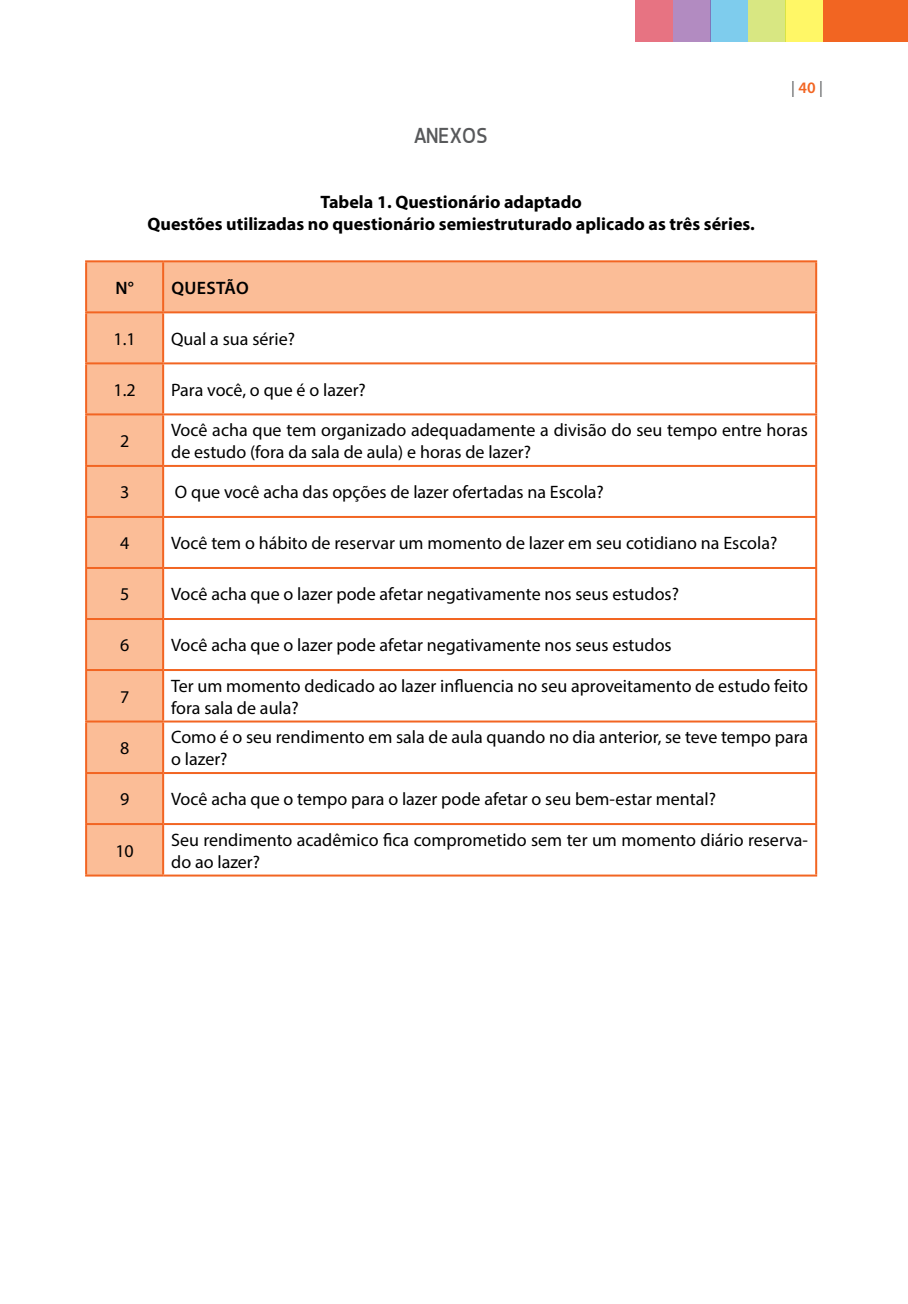
<style>
.page{position:relative;width:908px;height:1304px;background:#fff}
.page>*{position:absolute;margin:0;border:0;box-sizing:border-box;transform-origin:0 0}
.t1{font:22px "Dyno";color:#58595b}
.t2{font:18px/22px "Myriad Pro";color:#000}
.t3{font:700 18px/22px "Myriad Pro";color:#000;text-align:center}
.t4{font:600 18px "Myriad Pro";letter-spacing:.02em;color:#000}
.t5{font:16px "Myriad Pro";color:#58595b}
.s1{font-weight:600;color:#f26522}
</style>
<div class="page">
<div style="left:785px;top:0;width:37px;height:42px;background:#fff766"></div>
<div style="left:747px;top:0;width:38px;height:42px;background:#d8e782"></div>
<div style="left:710px;top:0;width:37px;height:42px;background:#7ecced"></div>
<div style="left:672px;top:0;width:38px;height:42px;background:#b28bc1"></div>
<div style="left:635px;top:0;width:37px;height:42px;background:#e77382"></div>
<div style="left:822px;top:0;width:85px;height:42px;background:#f26522"></div>
<svg style="left:87px;top:262px;width:727px;height:613px"></svg>
<hr style="left:85px;top:260px;width:78px;height:2px;background:#f26522">
<hr style="left:85px;top:262px;width:2px;height:49px;background:#f26522">
<hr style="left:163px;top:260px;width:653px;height:2px;background:#f26522">
<hr style="left:162px;top:262px;width:2px;height:49px;background:#f26522">
<hr style="left:814px;top:262px;width:2px;height:49px;background:#f26522">
<hr style="left:85px;top:311px;width:78px;height:2px;background:#f26522">
<hr style="left:85px;top:313px;width:2px;height:49px;background:#f26522">
<hr style="left:163px;top:311px;width:653px;height:2px;background:#f26522">
<hr style="left:162px;top:313px;width:2px;height:49px;background:#f26522">
<hr style="left:814px;top:313px;width:2px;height:49px;background:#f26522">
<hr style="left:85px;top:362px;width:78px;height:2px;background:#f26522">
<hr style="left:85px;top:364px;width:2px;height:49px;background:#f26522">
<hr style="left:163px;top:362px;width:653px;height:2px;background:#f26522">
<hr style="left:162px;top:364px;width:2px;height:49px;background:#f26522">
<hr style="left:814px;top:364px;width:2px;height:49px;background:#f26522">
<hr style="left:85px;top:413px;width:78px;height:2px;background:#f26522">
<hr style="left:85px;top:415px;width:2px;height:50px;background:#f26522">
<hr style="left:163px;top:413px;width:653px;height:2px;background:#f26522">
<hr style="left:162px;top:415px;width:2px;height:50px;background:#f26522">
<hr style="left:814px;top:415px;width:2px;height:50px;background:#f26522">
<hr style="left:85px;top:465px;width:78px;height:2px;background:#f26522">
<hr style="left:85px;top:467px;width:2px;height:49px;background:#f26522">
<hr style="left:163px;top:465px;width:653px;height:2px;background:#f26522">
<hr style="left:162px;top:467px;width:2px;height:49px;background:#f26522">
<hr style="left:814px;top:467px;width:2px;height:49px;background:#f26522">
<hr style="left:85px;top:516px;width:78px;height:2px;background:#f26522">
<hr style="left:85px;top:518px;width:2px;height:49px;background:#f26522">
<hr style="left:163px;top:516px;width:653px;height:2px;background:#f26522">
<hr style="left:162px;top:518px;width:2px;height:49px;background:#f26522">
<hr style="left:814px;top:518px;width:2px;height:49px;background:#f26522">
<hr style="left:85px;top:567px;width:78px;height:2px;background:#f26522">
<hr style="left:85px;top:569px;width:2px;height:49px;background:#f26522">
<hr style="left:163px;top:567px;width:653px;height:2px;background:#f26522">
<hr style="left:162px;top:569px;width:2px;height:49px;background:#f26522">
<hr style="left:814px;top:569px;width:2px;height:49px;background:#f26522">
<hr style="left:85px;top:618px;width:78px;height:2px;background:#f26522">
<hr style="left:85px;top:620px;width:2px;height:49px;background:#f26522">
<hr style="left:163px;top:618px;width:653px;height:2px;background:#f26522">
<hr style="left:162px;top:620px;width:2px;height:49px;background:#f26522">
<hr style="left:814px;top:620px;width:2px;height:49px;background:#f26522">
<hr style="left:85px;top:669px;width:78px;height:2px;background:#f26522">
<hr style="left:85px;top:671px;width:2px;height:49px;background:#f26522">
<hr style="left:163px;top:669px;width:653px;height:2px;background:#f26522">
<hr style="left:162px;top:671px;width:2px;height:49px;background:#f26522">
<hr style="left:814px;top:671px;width:2px;height:49px;background:#f26522">
<hr style="left:85px;top:720px;width:78px;height:2px;background:#f26522">
<hr style="left:85px;top:722px;width:2px;height:50px;background:#f26522">
<hr style="left:163px;top:720px;width:653px;height:2px;background:#f26522">
<hr style="left:162px;top:722px;width:2px;height:50px;background:#f26522">
<hr style="left:814px;top:722px;width:2px;height:50px;background:#f26522">
<hr style="left:85px;top:772px;width:78px;height:2px;background:#f26522">
<hr style="left:85px;top:774px;width:2px;height:49px;background:#f26522">
<hr style="left:163px;top:772px;width:653px;height:2px;background:#f26522">
<hr style="left:162px;top:774px;width:2px;height:49px;background:#f26522">
<hr style="left:814px;top:774px;width:2px;height:49px;background:#f26522">
<hr style="left:85px;top:823px;width:78px;height:2px;background:#f26522">
<hr style="left:85px;top:825px;width:2px;height:50px;background:#f26522">
<hr style="left:163px;top:823px;width:653px;height:2px;background:#f26522">
<hr style="left:162px;top:825px;width:2px;height:50px;background:#f26522">
<hr style="left:814px;top:825px;width:2px;height:50px;background:#f26522">
<hr style="left:85px;top:875px;width:78px;height:2px;background:#f26522">
<hr style="left:163px;top:875px;width:653px;height:2px;background:#f26522">
<p class="t1" style="left:414px;top:123px;width:75px">ANEXOS</p>
<p class="t3" style="left:147px;top:190px;width:608px">Tabela 1. Questionário adaptado<br>Questões utilizadas no questionário semiestruturado aplicado as três séries.</p>
<p class="t5" style="left:790px;top:78px;width:33px">|<span class="s1">40</span>|</p>
<p class="t4" style="left:115px;top:276px;width:20px">N°</p>
<p class="t4" style="left:171px;top:276px;width:79px">QUESTÃO</p>
<p class="t2" style="left:113px;top:327px;width:24px">1.1</p>
<p class="t2" style="left:171px;top:327px;width:125px">Qual a sua série?</p>
<p class="t2" style="left:113px;top:378px;width:24px">1.2</p>
<p class="t2" style="left:171px;top:378px;width:196px">Para você, o que é o lazer?</p>
<p class="t2" style="left:120px;top:430px;width:11px">2</p>
<p class="t2" style="left:171px;top:419px;width:638px">Você acha que tem organizado adequadamente a divisão do seu tempo entre horas de estudo (fora da sala de aula) e horas de lazer?</p>
<p class="t2" style="left:120px;top:481px;width:11px">3</p>
<p class="t2" style="left:175px;top:481px;width:430px">O que você acha das opções de lazer ofertadas na Escola?</p>
<p class="t2" style="left:120px;top:532px;width:11px">4</p>
<p class="t2" style="left:171px;top:532px;width:607px">Você tem o hábito de reservar um momento de lazer em seu cotidiano na Escola?</p>
<p class="t2" style="left:120px;top:583px;width:11px">5</p>
<p class="t2" style="left:171px;top:583px;width:509px">Você acha que o lazer pode afetar negativamente nos seus estudos?</p>
<p class="t2" style="left:120px;top:634px;width:11px">6</p>
<p class="t2" style="left:171px;top:634px;width:502px">Você acha que o lazer pode afetar negativamente nos seus estudos</p>
<p class="t2" style="left:120px;top:685px;width:11px">7</p>
<p class="t2" style="left:171px;top:674px;width:638px">Ter um momento dedicado ao lazer influencia no seu aproveitamento de estudo feito fora sala de aula?</p>
<p class="t2" style="left:120px;top:737px;width:11px">8</p>
<p class="t2" style="left:171px;top:726px;width:638px">Como é o seu rendimento em sala de aula quando no dia anterior, se teve tempo para o lazer?</p>
<p class="t2" style="left:120px;top:788px;width:11px">9</p>
<p class="t2" style="left:171px;top:788px;width:546px">Você acha que o tempo para o lazer pode afetar o seu bem-estar mental?</p>
<p class="t2" style="left:115px;top:839px;width:20px">10</p>
<p class="t2" style="left:171px;top:828px;width:638px">Seu rendimento acadêmico fica comprometido sem ter um momento diário reserva&shy;do ao lazer?</p>
</div>
